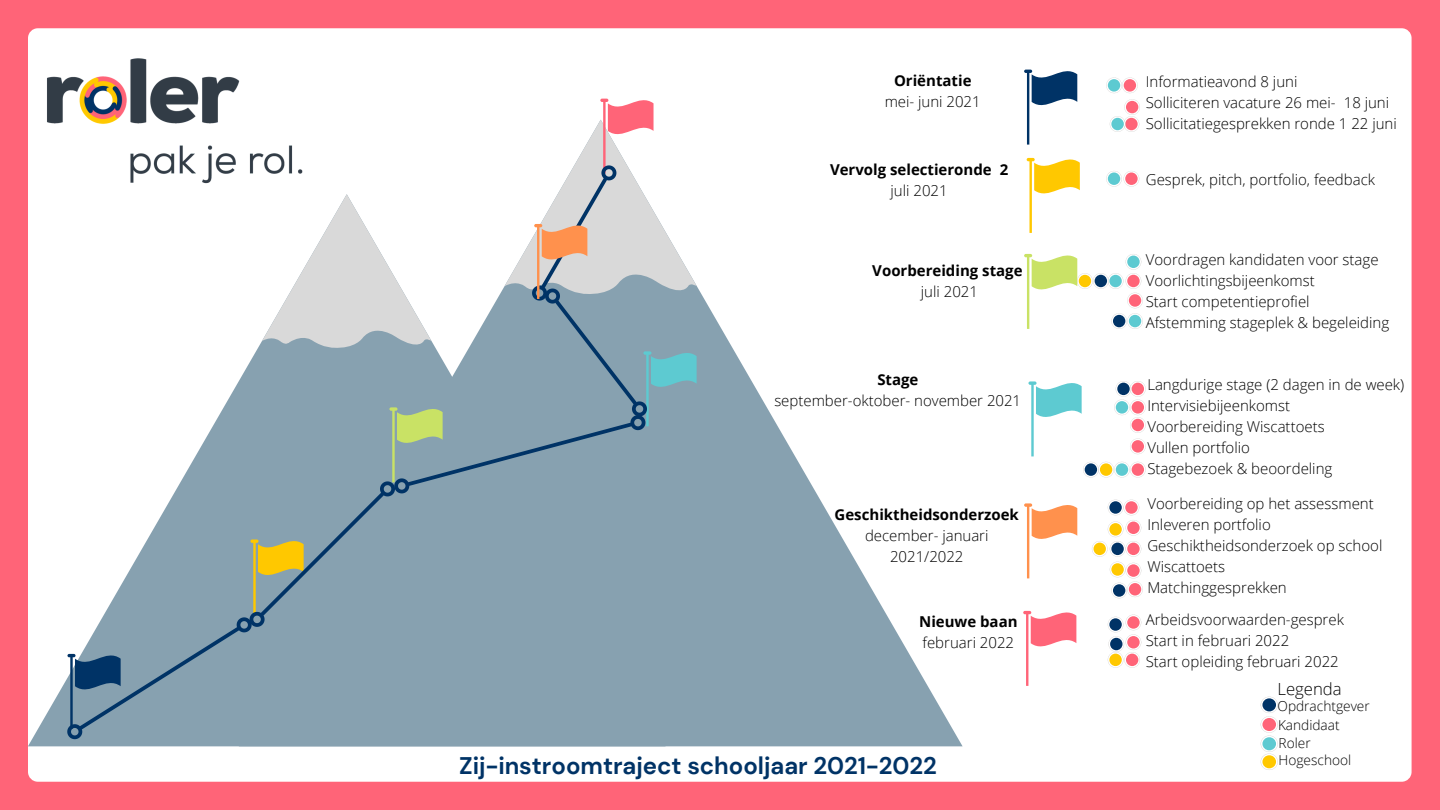
<style>
.page{position:relative;width:1440px;height:810px;background:#ff6478}
.page>*{position:absolute;margin:0;border:0;box-sizing:border-box;transform-origin:0 0}
.t1{font:700 24px "DM Sans";color:#036}
.t2{font:300 16.7px "Open Sans";color:#000}
.t3{font:300 15px/21px "Open Sans";color:#000;text-align:center}
.t4{font:700 15px "Open Sans";color:#000}
.t5{font:300 13.7px "Open Sans";color:#000}
</style>
<div class="page">
<div style="left:28px;top:28px;width:1384px;height:754px;background:#fff;border-radius:10px"></div>
<svg style="left:697px;top:286px;width:266px;height:460px"></svg>
<svg style="left:1023px;top:611px;width:53px;height:43px"></svg>
<svg style="left:1027px;top:158px;width:53px;height:43px"></svg>
<svg style="left:1024px;top:70px;width:53px;height:43px"></svg>
<svg style="left:1028px;top:381px;width:54px;height:44px"></svg>
<svg style="left:1024px;top:503px;width:53px;height:44px"></svg>
<svg style="left:61px;top:99px;width:636px;height:647px"></svg>
<svg style="left:1106px;top:77px;width:32px;height:16px"></svg>
<svg style="left:1110px;top:99px;width:30px;height:33px"></svg>
<svg style="left:1106px;top:171px;width:33px;height:16px"></svg>
<svg style="left:1024px;top:254px;width:119px;height:75px"></svg>
<svg style="left:1114px;top:381px;width:32px;height:73px"></svg>
<svg style="left:1083px;top:462px;width:63px;height:15px"></svg>
<img style="left:28px;top:28px;width:310px;height:201px">
<svg style="left:1092px;top:500px;width:51px;height:98px"></svg>
<svg style="left:1261px;top:697px;width:17px;height:73px"></svg>
<svg style="left:1108px;top:615px;width:33px;height:53px"></svg>
<p class="t4" style="left:894px;top:70px;width:79px">Oriëntatie</p>
<p class="t3" style="left:885px;top:91px;width:98px">mei- juni 2021</p>
<p class="t4" style="left:830px;top:159px;width:180px">Vervolg selectieronde 2</p>
<p class="t3" style="left:891px;top:179px;width:59px">juli 2021</p>
<p class="t4" style="left:872px;top:260px;width:152px">Voorbereiding stage</p>
<p class="t3" style="left:921px;top:280px;width:59px">juli 2021</p>
<p class="t4" style="left:877px;top:369px;width:43px">Stage</p>
<p class="t3" style="left:774px;top:389px;width:248px">september-oktober- november 2021</p>
<p class="t4" style="left:835px;top:504px;width:186px">Geschiktheidsonderzoek</p>
<p class="t3" style="left:865px;top:525px;width:125px">december- januari<br>2021/2022</p>
<p class="t4" style="left:919px;top:611px;width:100px">Nieuwe baan</p>
<p class="t3" style="left:923px;top:632px;width:93px">februari 2022</p>
<p class="t1" style="left:459px;top:750px;width:479px">Zij-instroomtraject schooljaar 2021-2022</p>
<p class="t3" style="left:1146px;top:70px;width:153px">Informatieavond 8 juni</p>
<p class="t3" style="left:1146px;top:91px;width:245px">Solliciteren vacature 26 mei- 18 juni</p>
<p class="t3" style="left:1146px;top:112px;width:252px">Sollicitatiegesprekken ronde 1 22 juni</p>
<p class="t3" style="left:1146px;top:169px;width:231px">Gesprek, pitch, portfolio, feedback</p>
<p class="t3" style="left:1146px;top:249px;width:234px">Voordragen kandidaten voor stage</p>
<p class="t3" style="left:1146px;top:270px;width:171px">Voorlichtingsbijeenkomst</p>
<p class="t3" style="left:1146px;top:291px;width:165px">Start competentieprofiel</p>
<p class="t3" style="left:1146px;top:312px;width:245px">Afstemming stageplek &amp; begeleiding</p>
<p class="t3" style="left:1147px;top:373px;width:258px">Langdurige stage (2 dagen in de week)</p>
<p class="t3" style="left:1147px;top:394px;width:144px">Intervisiebijeenkomst</p>
<p class="t3" style="left:1147px;top:415px;width:179px">Voorbereiding Wiscattoets</p>
<p class="t3" style="left:1147px;top:436px;width:104px">Vullen portfolio</p>
<p class="t3" style="left:1147px;top:457px;width:187px">Stagebezoek &amp; beoordeling</p>
<p class="t3" style="left:1147px;top:493px;width:228px">Voorbereiding op het assessment</p>
<p class="t3" style="left:1147px;top:514px;width:125px">Inleveren portfolio</p>
<p class="t3" style="left:1147px;top:535px;width:237px">Geschiktheidsonderzoek op school</p>
<p class="t3" style="left:1147px;top:556px;width:79px">Wiscattoets</p>
<p class="t3" style="left:1147px;top:577px;width:141px">Matchinggesprekken</p>
<p class="t3" style="left:1146px;top:609px;width:200px">Arbeidsvoorwaarden-gesprek</p>
<p class="t3" style="left:1146px;top:630px;width:145px">Start in februari 2022</p>
<p class="t3" style="left:1146px;top:651px;width:194px">Start opleiding februari 2022</p>
<p class="t5" style="left:1278px;top:697px;width:94px">Opdrachtgever</p>
<p class="t2" style="left:1278px;top:677px;width:66px">Legenda</p>
<p class="t5" style="left:1278px;top:715px;width:63px">Kandidaat</p>
<p class="t5" style="left:1279px;top:734px;width:34px">Roler</p>
<p class="t5" style="left:1279px;top:750px;width:74px">Hogeschool</p>
</div>
